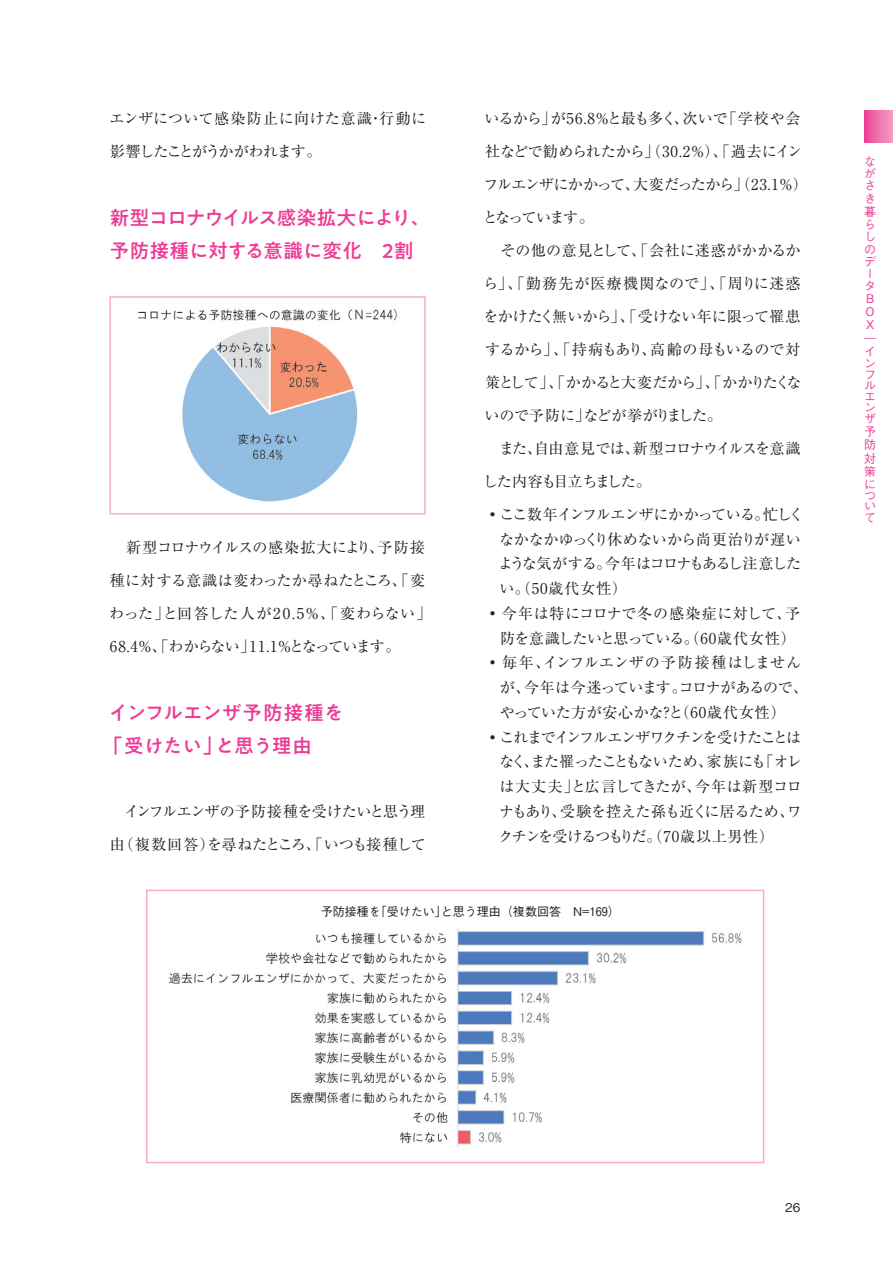
<style>
.page{position:relative;width:893px;height:1263px;background:#fff}
.page>*{position:absolute;margin:0;border:0;box-sizing:border-box;transform-origin:0 0}
.t1{font:19.5px/33px "PA1 Gothic Std Medium 90 pv RKSJ H";letter-spacing:-.005em;color:#ee3c96}
.t2{font:15px/24.8px "Ryumin Pr 6 Regular 90 pv RKSJ H";letter-spacing:-.02em;color:#231f20}
.t3{font:15px "Ryumin Pr 6 Regular 90 pv RKSJ H";letter-spacing:-.04em;color:#231f20}
.t4{font:15px "Ryumin Pr 6 Regular 90 pv RKSJ H";letter-spacing:.025em;color:#231f20}
.t5{font:15px/24.8px "Ryumin Pr 6 Regular 90 pv RKSJ H";letter-spacing:.005em;color:#231f20;text-align:right}
.t6{font:15px "Ryumin Pr 6 Regular 90 pv RKSJ H";letter-spacing:-.09em;color:#231f20}
.t7{font:15px "Ryumin Pr 6 Regular 90 pv RKSJ H";letter-spacing:-.085em;color:#231f20}
.t8{font:15px "Ryumin Pr 6 Regular 90 pv RKSJ H";letter-spacing:-.05em;color:#231f20}
.t9{font:15px "Ryumin Pr 6 Regular 90 pv RKSJ H";letter-spacing:.01em;color:#231f20}
.t10{font:15px "Ryumin Pr 6 Regular 90 pv RKSJ H";letter-spacing:.065em;color:#231f20}
.t11{font:15px "Ryumin Pr 6 Regular 90 pv RKSJ H";letter-spacing:-.045em;color:#231f20}
.t12{font:15px "Ryumin Pr 6 Regular 90 pv RKSJ H";letter-spacing:.02em;color:#231f20}
.t13{font:15px "Ryumin Pr 6 Regular 90 pv RKSJ H";letter-spacing:-.065em;color:#231f20}
.t14{font:15px "Ryumin Pr 6 Regular 90 pv RKSJ H";letter-spacing:-.11em;color:#231f20}
.t15{font:12px "Gothic BBB Pro Medium 90 pv RKSJ H";color:#231f20}
.t16{font:12px/12.8px "Gothic BBB Pro Medium 90 pv RKSJ H";color:#ee3c96}
</style>
<div class="page">
<div style="left:864px;top:111px;width:28px;height:32px;background:linear-gradient(to right,#ed4396,#f49ac0)"></div>
<img style="left:138px;top:309px;width:259px;height:193px">
<div style="left:109px;top:296px;width:316px;height:219px;border:2px solid #f6adcd"></div>
<img style="left:169px;top:928px;width:573px;height:220px">
<div style="left:146px;top:890px;width:618px;height:273px;border:2px solid #f6adcd"></div>
<p class="t4" style="left:109px;top:113px;width:318px">エンザについて感染防止に向けた意識・行動に</p>
<p class="t6" style="left:110px;top:146px;width:213px">影響したことがうかがわれます。</p>
<h1 class="t1" style="left:110px;top:203px;width:321px">新型コロナウイルス感染拡大により、予防接種に対する意識に変化　2割</h1>
<p class="t2" style="left:110px;top:537px;width:316px">　新型コロナウイルスの感染拡大により、予防接</p>
<p class="t12" style="left:110px;top:575px;width:317px">種に対する意識は変わったか尋ねたところ、「変</p>
<p class="t9" style="left:109px;top:608px;width:324px">わった」と回答した人が20.5％、「変わらない」</p>
<p class="t7" style="left:110px;top:641px;width:292px">68.4％、「わからない」11.1％となっています。</p>
<h1 class="t1" style="left:103px;top:698px;width:242px">インフルエンザ予防接種を「受けたい」と思う理由</h1>
<p class="t3" style="left:110px;top:806px;width:316px">　インフルエンザの予防接種を受けたいと思う理</p>
<p class="t2" style="left:110px;top:834px;width:317px">由（複数回答）を尋ねたところ、「いつも接種して</p>
<p class="t2" style="left:484px;top:108px;width:317px">いるから」が56.8％と最も多く、次いで「学校や会</p>
<p class="t2" style="left:485px;top:141px;width:318px">社などで勧められたから」（30.2％）、「過去にイン</p>
<p class="t8" style="left:483px;top:179px;width:326px">フルエンザにかかって、大変だったから」（23.1％）</p>
<p class="t14" style="left:483px;top:212px;width:113px">となっています。</p>
<p class="t4" style="left:485px;top:245px;width:317px">　その他の意見として、「会社に迷惑がかかるか</p>
<p class="t10" style="left:483px;top:278px;width:318px">ら」、「勤務先が医療機関なので」、「周りに迷惑</p>
<p class="t2" style="left:483px;top:306px;width:318px">をかけたく無いから」、「受けない年に限って罹患</p>
<p class="t3" style="left:485px;top:344px;width:317px">するから」、「持病もあり、高齢の母もいるので対</p>
<p class="t6" style="left:485px;top:377px;width:318px">策として」、「かかると大変だから」、「かかりたくな</p>
<p class="t2" style="left:484px;top:405px;width:239px">いので予防に」などが挙がりました。</p>
<p class="t11" style="left:485px;top:443px;width:317px">　また、自由意見では、新型コロナウイルスを意識</p>
<p class="t13" style="left:483px;top:476px;width:170px">した内容も目立ちました。</p>
<p class="t2" style="left:498px;top:504px;width:307px;text-indent:-13px">•ここ数年インフルエンザにかかっている。忙しくなかなかゆっくり休めないから尚更治りが遅いような気がする。今年はコロナもあるし注意したい。（50歳代女性）</p>
<p class="t5" style="left:485px;top:603px;width:316px">•今年は特にコロナで冬の感染症に対して、予防を意識したいと思っている。（60歳代女性）</p>
<p class="t2" style="left:499px;top:652px;width:310px;text-indent:-15px">•毎年、インフルエンザの予防接種はしませんが、今年は今迷っています。コロナがあるので、やっていた方が安心かな？と（60歳代女性）</p>
<p class="t2" style="left:498px;top:727px;width:305px;text-align:justify;text-indent:-13px">•これまでインフルエンザワクチンを受けたことはなく、また罹ったこともないため、家族にも「オレは大丈夫」と広言してきたが、今年は新型コロナもあり、受験を控えた孫も近くに居るため、ワクチンを受けるつもりだ。（70歳以上男性）</p>
<p class="t15" style="left:321px;top:907px;width:300px">予防接種を「受けたい」と思う理由（複数回答　N=169）</p>
<p class="t16" style="left:864px;top:156px;width:13px">ながさき暮らしのデータ<br>B<br>O<br>X｜イ</p>
<p class="t16" style="left:864px;top:359px;width:13px;line-height:12.1px;text-align:justify">ンフルエンザ予防対策に</p>
<p class="t16" style="left:864px;top:492px;width:13px;line-height:10.1px">つい</p>
<p class="t16" style="left:864px;top:513px;width:12px">て</p>
<p class="t15" style="left:785px;top:1203px;width:17px">26</p>
</div>
